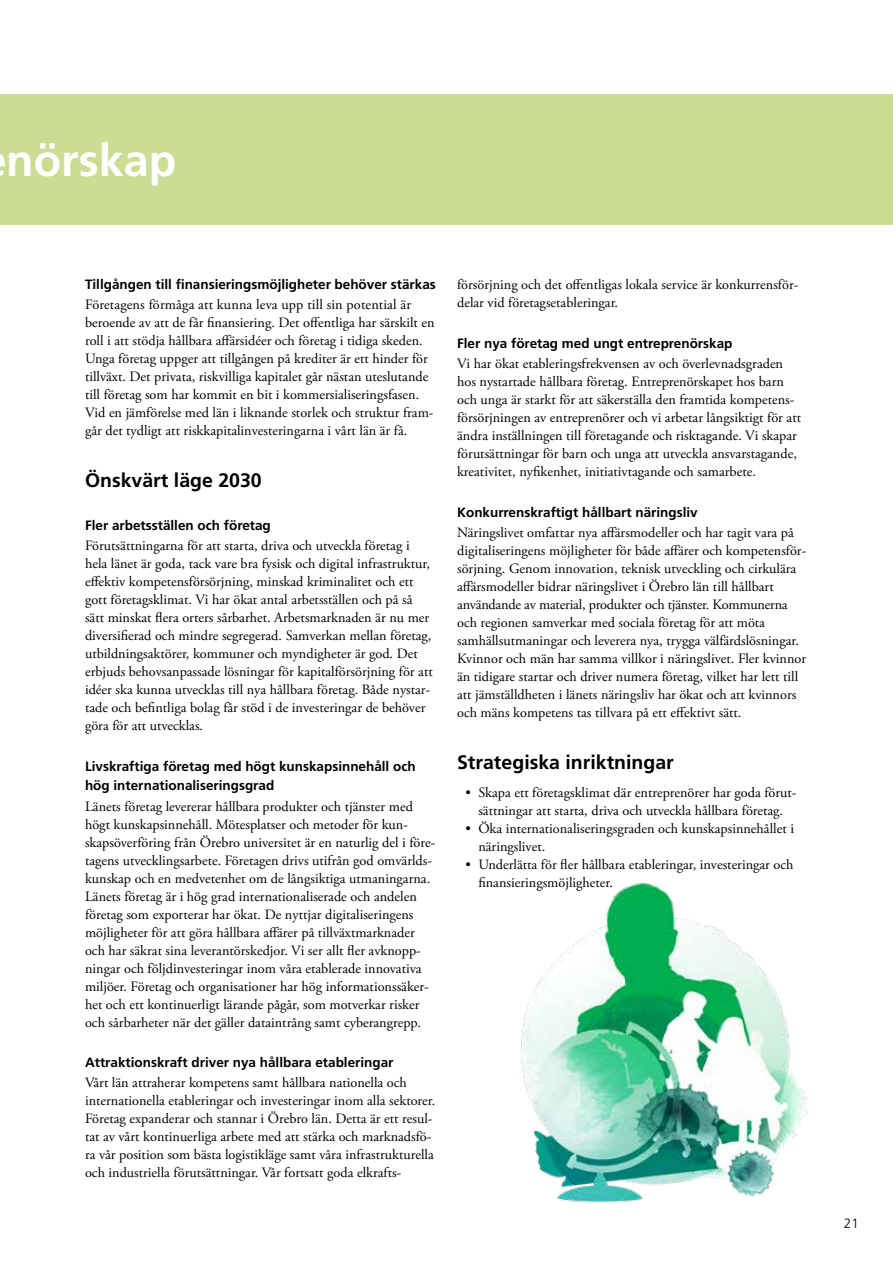
<style>
.page{position:relative;width:893px;height:1263px;background:#fff}
.page>*{position:absolute;margin:0;border:0;box-sizing:border-box;transform-origin:0 0}
.t1{font:700 45px "Frutiger LT Std";color:#fff}
.Rubrik_2{font:700 19.5px "Frutiger LT Std";color:#000}
.Brödtext{font:14.25px/18px "Adobe Garamond Pro";color:#000}
.Rubrik_3{font:700 13.5px/19.5px "Frutiger LT Std";color:#000}
.t2{font:300 13.5px "Frutiger LT Std";color:#000}
</style>
<div class="page">
<img style="left:520px;top:882px;width:288px;height:321px">
<div style="left:0;top:94px;width:892px;height:131px;background:#cadd92"></div>
<h1 class="t1" style="left:6px;top:134px;width:172px">nörskap</h1>
<p class="Rubrik_3" style="left:85px;top:274px;width:352px">Tillgången till finansieringsmöjligheter behöver stärkas</p>
<p class="Brödtext" style="left:85px;top:296px;width:351px">Företagens förmåga att kunna leva upp till sin potential är beroende av att de får finansiering. Det offentliga har särskilt en roll i att stödja hållbara affärsidéer och företag i tidiga skeden.<br>Unga företag uppger att tillgången på krediter är ett hinder för tillväxt. Det privata, riskvilliga kapitalet går nästan uteslutande till företag som har kommit en bit i kommersialiseringsfasen.<br>Vid en jämförelse med län i liknande storlek och struktur fram&shy;går det tydligt att riskkapitalinvesteringarna i vårt län är få.</p>
<p class="Rubrik_2" style="left:85px;top:469px;width:178px">Önskvärt läge 2030</p>
<p class="Rubrik_3" style="left:85px;top:516px;width:187px">Fler arbetsställen och företag</p>
<p class="Brödtext" style="left:85px;top:537px;width:349px">Förutsättningarna för att starta, driva och utveckla företag i hela länet är goda, tack vare bra fysisk och digital infrastruktur, effektiv kompetensförsörjning, minskad kriminalitet och ett gott företagsklimat. Vi har ökat antal arbetsställen och på så sätt minskat flera orters sårbarhet. Arbetsmarknaden är nu mer diversifierad och mindre segregerad. Samverkan mellan företag, utbildningsaktörer, kommuner och myndigheter är god. Det erbjuds behovsanpassade lösningar för kapitalförsörjning för att idéer ska kunna utvecklas till nya hållbara företag. Både nystar&shy;tade och befintliga bolag får stöd i de investeringar de behöver göra för att utvecklas.</p>
<p class="Rubrik_3" style="left:85px;top:756px;width:332px">Livskraftiga företag med högt kunskapsinnehåll och hög internationaliseringsgrad</p>
<p class="Brödtext" style="left:85px;top:797px;width:352px">Länets företag levererar hållbara produkter och tjänster med högt kunskapsinnehåll. Mötesplatser och metoder för kun&shy;skapsöverföring från Örebro universitet är en naturlig del i före&shy;tagens utvecklingsarbete. Företagen drivs utifrån god omvärlds&shy;kunskap och en medvetenhet om de långsiktiga utmaningarna.<br>Länets företag är i hög grad internationaliserade och andelen företag som exporterar har ökat. De nyttjar digitaliseringens möjligheter för att göra hållbara affärer på tillväxtmarknader och har säkrat sina leverantörskedjor. Vi ser allt fler avknopp&shy;ningar och följdinvesteringar inom våra etablerade innovativa miljöer. Företag och organisationer har hög informationssäker&shy;het och ett kontinuerligt lärande pågår, som motverkar risker och sårbarheter när det gäller dataintrång samt cyberangrepp.</p>
<p class="Rubrik_3" style="left:85px;top:1053px;width:310px">Attraktionskraft driver nya hållbara etableringar</p>
<p class="Brödtext" style="left:85px;top:1074px;width:352px">Vårt län attraherar kompetens samt hållbara nationella och internationella etableringar och investeringar inom alla sektorer.<br>Företag expanderar och stannar i Örebro län. Detta är ett resul&shy;tat av vårt kontinuerliga arbete med att stärka och marknadsfö&shy;ra vår position som bästa logistikläge samt våra infrastrukturella och industriella förutsättningar. Vår fortsatt goda elkrafts-</p>
<p class="Brödtext" style="left:457px;top:276px;width:343px">försörjning och det offentligas lokala service är konkurrensför&shy;delar vid företagsetableringar.</p>
<p class="Rubrik_3" style="left:457px;top:333px;width:277px">Fler nya företag med ungt entreprenörskap</p>
<p class="Brödtext" style="left:457px;top:355px;width:345px">Vi har ökat etableringsfrekvensen av och överlevnadsgraden hos nystartade hållbara företag. Entreprenörskapet hos barn och unga är starkt för att säkerställa den framtida kompetens&shy;försörjningen av entreprenörer och vi arbetar långsiktigt för att ändra inställningen till företagande och risktagande. Vi skapar förutsättningar för barn och unga att utveckla ansvarstagande, kreativitet, nyfikenhet, initiativtagande och samarbete.</p>
<p class="Rubrik_3" style="left:457px;top:502px;width:242px">Konkurrenskraftigt hållbart näringsliv</p>
<p class="Brödtext" style="left:457px;top:524px;width:351px">Näringslivet omfattar nya affärsmodeller och har tagit vara på digitaliseringens möjligheter för både affärer och kompetensför&shy;sörjning. Genom innovation, teknisk utveckling och cirkulära affärsmodeller bidrar näringslivet i Örebro län till hållbart användande av material, produkter och tjänster. Kommunerna</p>
<p class="Brödtext" style="left:457px;top:614px;width:351px">och regionen samverkar med sociala företag för att möta samhällsutmaningar och leverera nya, trygga välfärdslösningar.<br>Kvinnor och män har samma villkor i näringslivet. Fler kvinnor än tidigare startar och driver numera företag, vilket har lett till att jämställdheten i länets näringsliv har ökat och att kvinnors och mäns kompetens tas tillvara på ett effektivt sätt.</p>
<p class="Rubrik_2" style="left:457px;top:751px;width:218px">Strategiska inriktningar</p>
<p class="Brödtext" style="left:466px;top:783px;width:332px;text-align:center">• Skapa ett företagsklimat där entreprenörer har goda förut&shy;sättningar att starta, driva och utveckla hållbara företag.</p>
<p class="Brödtext" style="left:478px;top:819px;width:317px;text-indent:-13px">• Öka internationaliseringsgraden och kunskapsinnehållet i näringslivet.</p>
<p class="Brödtext" style="left:478px;top:855px;width:317px;text-indent:-13px">• Underlätta för fler hållbara etableringar, investeringar och finansieringsmöjligheter.</p>
<p class="t2" style="left:844px;top:1216px;width:17px">21</p>
</div>
